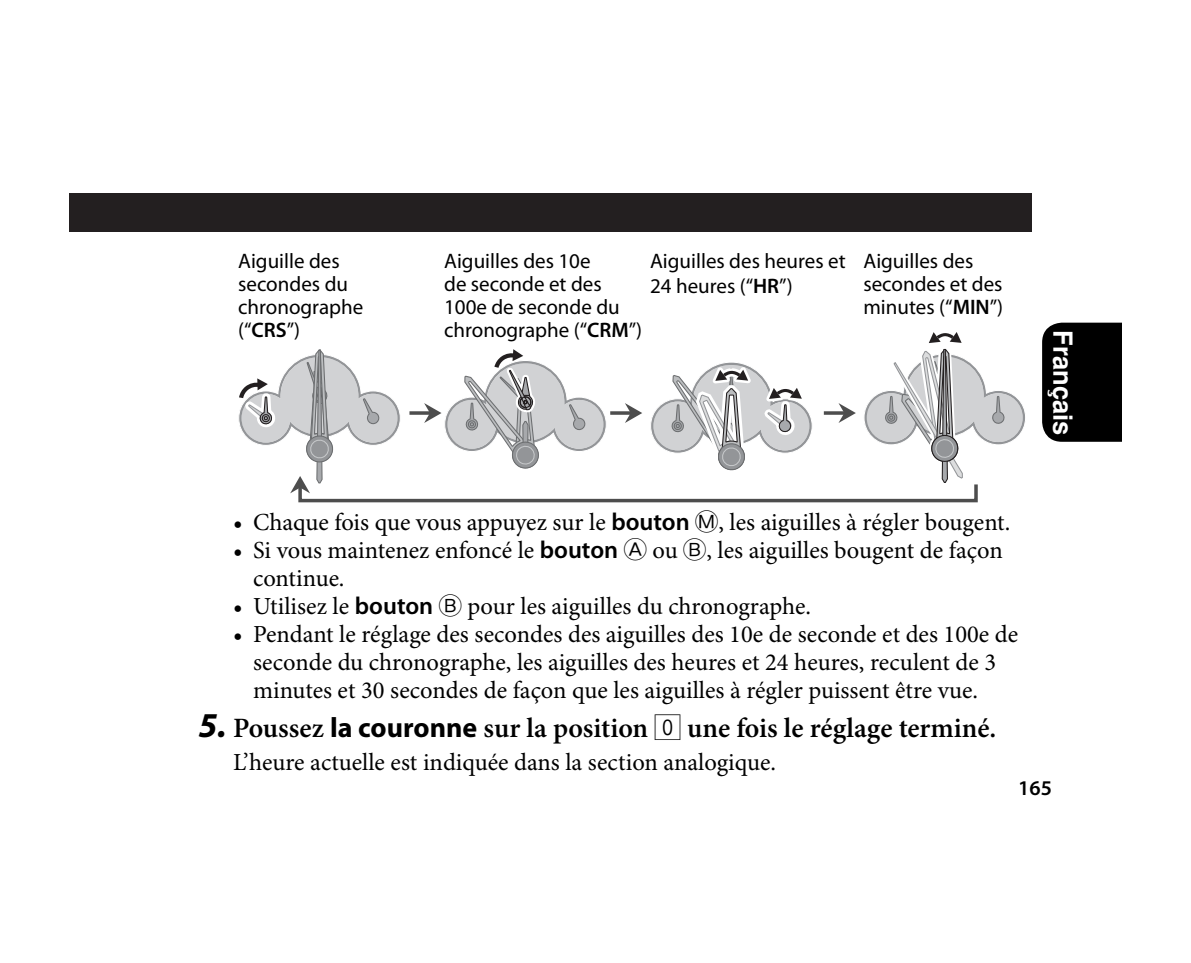
<style>
.page{position:relative;width:1191px;height:963px;background:#fff}
.page>*{position:absolute;margin:0;border:0;box-sizing:border-box;transform-origin:0 0}
.t1{font:600 28px "Minion Pro";color:#000}
.t2{font:700 26.25px "Helvetica";color:#fff}
.t3{font:24.5px/28px "Minion Pro";color:#000}
.t4{font:21px/22.8px "Myriad Pro";color:#000}
.t5{font:600 21px "Myriad Pro";color:#000}
.s1{font-weight:600}
.s2{font-family:"Myriad Pro";font-weight:600}
.s3{font-family:"Amarusuji"}
.s4{font-family:"Myriad Pro";font-weight:700;font-style:italic;font-size:35px}
.s5{font-family:"Myriad Pro";font-weight:700}
.s6{font-family:"Akakusuji";font-weight:400}
</style>
<div class="page">
<div style="left:1042px;top:322px;width:79px;height:119px;background:#000"></div>
<div style="left:69px;top:193px;width:963px;height:39px;background:#231f20"></div>
<svg style="left:238px;top:332px;width:787px;height:171px"></svg>
<p class="t4" style="left:238px;top:252px;width:127px">Aiguille des secondes du chronographe (“<span class="s1">CRS</span>”)</p>
<p class="t4" style="left:444px;top:252px;width:199px">Aiguilles des 10e<br>de seconde et des<br>100e de seconde du chronographe (“<span class="s1">CRM</span>”)</p>
<p class="t4" style="left:650px;top:251px;width:197px;line-height:24.5px">Aiguilles des heures et<br>24 heures (“<span class="s1">HR</span>”)</p>
<p class="t4" style="left:863px;top:252px;width:141px">Aiguilles des secondes et des minutes (“<span class="s1">MIN</span>”)</p>
<p class="t2" style="left:1072px;top:330px;width:106px;rotate:90deg">Français</p>
<p class="t3" style="left:233px;top:510px;width:778px">• Chaque fois que vous appuyez sur le <span class="s2">bouton</span> <span class="s3">M</span>, les aiguilles à régler bougent.</p>
<p class="t3" style="left:253px;top:538px;width:751px;text-indent:-20px">• Si vous maintenez enfoncé le <span class="s2">bouton</span> <span class="s3">A</span> ou <span class="s3">B</span>, les aiguilles bougent de façon continue.</p>
<p class="t3" style="left:233px;top:594px;width:579px">• Utilisez le <span class="s2">bouton</span> <span class="s3">B</span> pour les aiguilles du chronographe.</p>
<p class="t3" style="left:253px;top:622px;width:766px;text-indent:-20px">• Pendant le réglage des secondes des aiguilles des 10e de seconde et des 100e de seconde du chronographe, les aiguilles des heures et 24 heures, reculent de 3 minutes et 30 secondes de façon que les aiguilles à régler puissent être vue.</p>
<p class="t1" style="left:198px;top:716px;width:799px"><span class="s4">5.</span> Poussez <span class="s5">la couronne</span> sur la position <span class="s6">0</span> une fois le réglage terminé.</p>
<p class="t3" style="left:233px;top:749px;width:544px">L’heure actuelle est indiquée dans la section analogique.</p>
<p class="t5" style="left:1018px;top:780px;width:35px">165</p>
</div>
